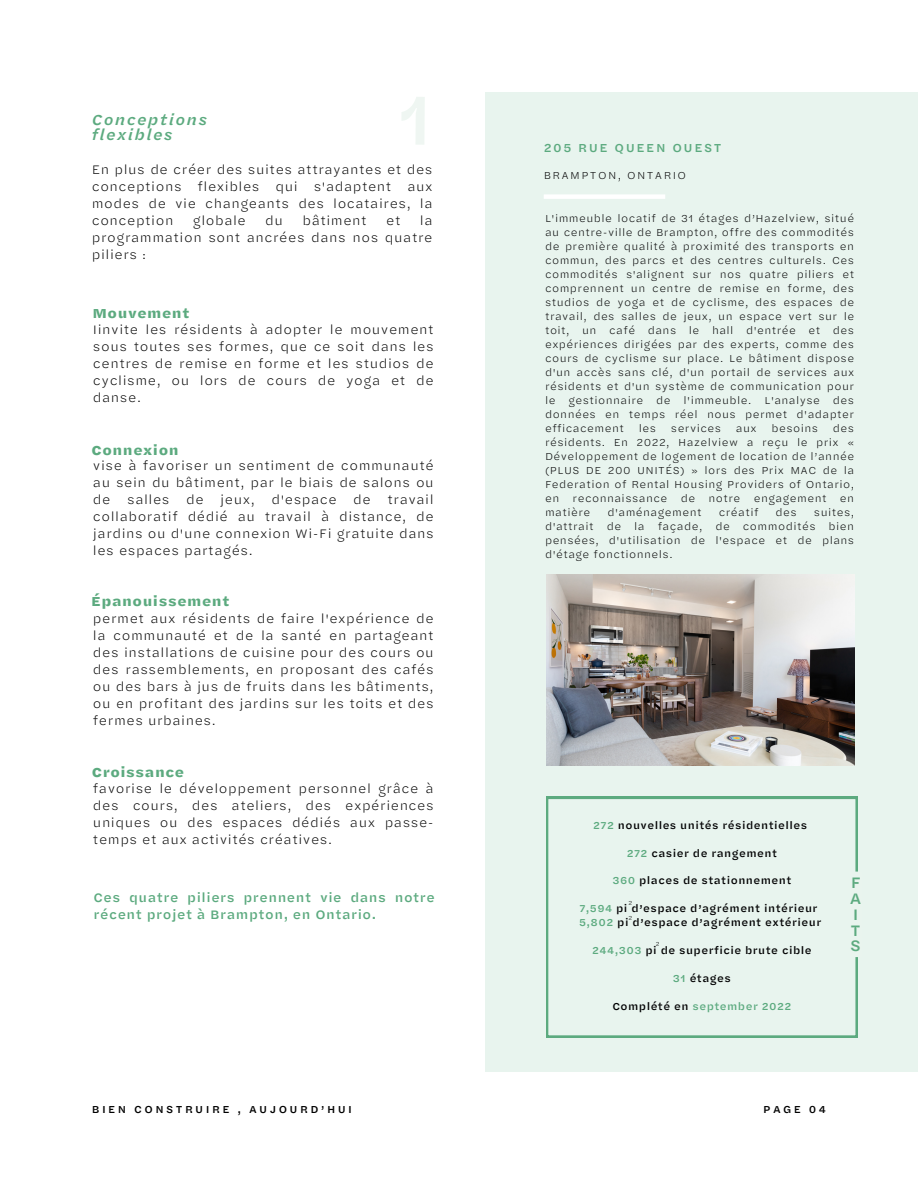
<style>
.page{position:relative;width:918px;height:1188px;background:#fff}
.page>*{position:absolute;margin:0;border:0;box-sizing:border-box;transform-origin:0 0}
.t1{font:500 15.75px "Halyard Micro";color:#5caa7f}
.t2{font:italic 500 15px "Halyard Micro";letter-spacing:.08em;color:#5caa7f}
.t3{font:700 13.5px "Halyard Micro";letter-spacing:.04em;color:#5caa7f}
.t4{font:300 12.75px/17px "Halyard Micro";letter-spacing:.04em;color:#000001;text-align:justify}
.t5{font:300 12.75px/17px "Halyard Micro";letter-spacing:.04em;color:#000;text-align:justify}
.t6{font:500 12.75px/17px "Halyard Micro";letter-spacing:.04em;color:#5caa7f}
.t7{font:500 12px "Halyard Micro";letter-spacing:.13em;color:#5caa7f}
.t8{font:300 10.5px/14px "Halyard Micro";letter-spacing:.04em;color:#000001;text-align:justify}
.t9{font:500 10.5px "Halyard Micro";letter-spacing:.04em;color:#000001}
.t10{font:500 10.5px "Halyard Micro";letter-spacing:.23em;color:#000001}
.t11{font:500 10.5px "Halyard Micro";letter-spacing:.04em;color:#5caa7f}
.t12{font:300 10.5px "Halyard Micro";letter-spacing:.13em;color:#000001}
.t13{font:300 6px "Halyard Micro";color:#000}
.s1{color:#5caa7f}
.s2{color:#000001}
</style>
<div class="page">
<div style="left:486px;top:92px;width:432px;height:980px;background:#e8f4ee"></div>
<svg style="left:546px;top:797px;width:312px;height:241px"></svg>
<div style="left:544px;top:194px;width:121px;height:5px;background:#fff"></div>
<img style="left:546px;top:574px;width:308px;height:192px">
<svg style="left:849px;top:872px;width:9px;height:85px"></svg>
<p class="t2" style="left:92px;top:109px;width:117px">Conceptions</p>
<p class="t2" style="left:92px;top:123px;width:83px">flexibles</p>
<p class="t4" style="left:92px;top:161px;width:342px">En plus de créer des suites attrayantes et des conceptions flexibles qui s'adaptent aux modes de vie changeants des locataires, la conception</p>
<p class="t4" style="left:193px;top:212px;width:55px">globale</p>
<p class="t4" style="left:265px;top:212px;width:19px">du</p>
<p class="t4" style="left:302px;top:212px;width:66px">bâtiment</p>
<p class="t4" style="left:386px;top:212px;width:16px">et</p>
<p class="t4" style="left:92px;top:212px;width:342px;text-indent:328px">la programmation sont ancrées dans nos quatre piliers :</p>
<p class="t3" style="left:92px;top:303px;width:99px">Mouvement</p>
<p class="t5" style="left:93px;top:320px;width:342px">Iinvite les résidents à adopter le mouvement sous toutes ses formes, que ce soit dans les centres de remise en forme et les studios de cyclisme, ou lors de cours de yoga et de danse.</p>
<p class="t3" style="left:92px;top:440px;width:89px">Connexion</p>
<p class="t4" style="left:93px;top:456px;width:342px">vise à favoriser un sentiment de communauté au sein du bâtiment, par le biais de salons ou de</p>
<p class="t4" style="left:93px;top:490px;width:342px;text-indent:295px">travail collaboratif dédié au travail à distance, de jardins ou d'une connexion Wi-Fi gratuite dans les espaces partagés.</p>
<p class="t4" style="left:127px;top:490px;width:44px">salles</p>
<p class="t4" style="left:186px;top:490px;width:19px">de</p>
<p class="t4" style="left:220px;top:490px;width:36px">jeux,</p>
<p class="t4" style="left:271px;top:490px;width:67px">d'espace</p>
<p class="t4" style="left:353px;top:490px;width:19px">de</p>
<p class="t3" style="left:91px;top:592px;width:140px">Épanouissement</p>
<p class="t5" style="left:93px;top:609px;width:342px">permet aux résidents de faire l'expérience de la communauté et de la santé en partageant des installations de cuisine pour des cours ou des rassemblements, en proposant des cafés ou des bars à jus de fruits dans les bâtiments, ou en profitant des jardins sur les toits et des fermes urbaines.</p>
<p class="t3" style="left:92px;top:762px;width:94px">Croissance</p>
<p class="t4" style="left:93px;top:779px;width:342px">favorise le développement personnel grâce à des cours, des ateliers, des expériences uniques ou des espaces dédiés aux passe&shy;temps et aux activités créatives.</p>
<p class="t6" style="left:94px;top:888px;width:343px">Ces quatre piliers prennent vie dans notre récent projet à Brampton, en Ontario.</p>
<p class="t10" style="left:92px;top:1102px;width:262px">BIEN CONSTRUIRE , AUJOURD’HUI</p>
<p class="t7" style="left:544px;top:139px;width:179px">205 RUE QUEEN OUEST</p>
<p class="t12" style="left:544px;top:167px;width:144px">BRAMPTON, ONTARIO</p>
<p class="t8" style="left:545px;top:211px;width:311px">L'immeuble locatif de 31 étages d’Hazelview, situé au centre-ville de Brampton, offre des commodités de première qualité à proximité des transports en commun, des parcs et des centres culturels. Ces commodités s'alignent sur nos quatre piliers et comprennent un centre de remise en forme, des studios de yoga et de cyclisme, des espaces de travail, des salles de jeux, un espace vert sur le toit, un café dans le hall d'entrée et des expériences dirigées par des experts, comme des cours de cyclisme sur place. Le bâtiment dispose d'un accès sans clé, d'un portail de services aux résidents et d'un système de communication pour le gestionnaire de l'immeuble. L'analyse des données en temps réel nous permet d'adapter efficacement</p>
<p class="t8" style="left:545px;top:421px;width:311px;text-indent:288px">des résidents. En 2022, Hazelview a reçu le prix « Développement de logement de location de l’année (PLUS DE 200 UNITÉS) » lors des Prix MAC de la Federation of Rental Housing Providers of Ontario, en</p>
<p class="t8" style="left:639px;top:421px;width:19px">les</p>
<p class="t8" style="left:671px;top:421px;width:52px">services</p>
<p class="t8" style="left:736px;top:421px;width:22px">aux</p>
<p class="t8" style="left:772px;top:421px;width:48px">besoins</p>
<p class="t8" style="left:573px;top:491px;width:96px">reconnaissance</p>
<p class="t8" style="left:681px;top:491px;width:16px">de</p>
<p class="t8" style="left:709px;top:491px;width:33px">notre</p>
<p class="t8" style="left:754px;top:491px;width:74px">engagement</p>
<p class="t8" style="left:840px;top:491px;width:16px">en</p>
<p class="t8" style="left:545px;top:505px;width:47px">matière</p>
<p class="t8" style="left:607px;top:505px;width:96px">d'aménagement</p>
<p class="t8" style="left:719px;top:505px;width:41px">créatif</p>
<p class="t8" style="left:776px;top:505px;width:23px">des</p>
<p class="t8" style="left:545px;top:505px;width:311px;text-indent:269px">suites, d'attrait de la façade, de commodités bien pensées, d'utilisation de l'espace et de plans d'étage fonctionnels.</p>
<p class="t9" style="left:593px;top:817px;width:215px"><span class="s1">272</span> nouvelles unités résidentielles</p>
<p class="t9" style="left:627px;top:845px;width:152px"><span class="s1">272</span> casier de rangement</p>
<p class="t9" style="left:612px;top:873px;width:180px"><span class="s1">360</span> places de stationnement</p>
<p class="t9" style="left:579px;top:901px;width:240px"><span class="s1">7,594</span> pi d’espace d’agrément intérieur</p>
<p class="t9" style="left:579px;top:915px;width:244px"><span class="s1">5,802</span> pi d’espace d’agrément extérieur</p>
<p class="t9" style="left:592px;top:943px;width:221px"><span class="s1">244,303</span> pi de superficie brute cible</p>
<p class="t9" style="left:673px;top:970px;width:59px"><span class="s1">31</span> étages</p>
<p class="t11" style="left:612px;top:998px;width:181px"><span class="s2">Complété en</span> september 2022</p>
<p class="t1" style="left:851px;top:871px;width:12px">F</p>
<p class="t1" style="left:850px;top:887px;width:13px">A</p>
<p class="t1" style="left:853px;top:903px;width:7px">I</p>
<p class="t1" style="left:851px;top:919px;width:12px">T</p>
<p class="t13" style="left:629px;top:899px;width:5px">2</p>
<p class="t13" style="left:629px;top:913px;width:5px">2</p>
<p class="t13" style="left:656px;top:940px;width:5px">2</p>
<p class="t1" style="left:850px;top:934px;width:12px">S</p>
<p class="t9" style="left:763px;top:1102px;width:65px">PAGE 04</p>
</div>
